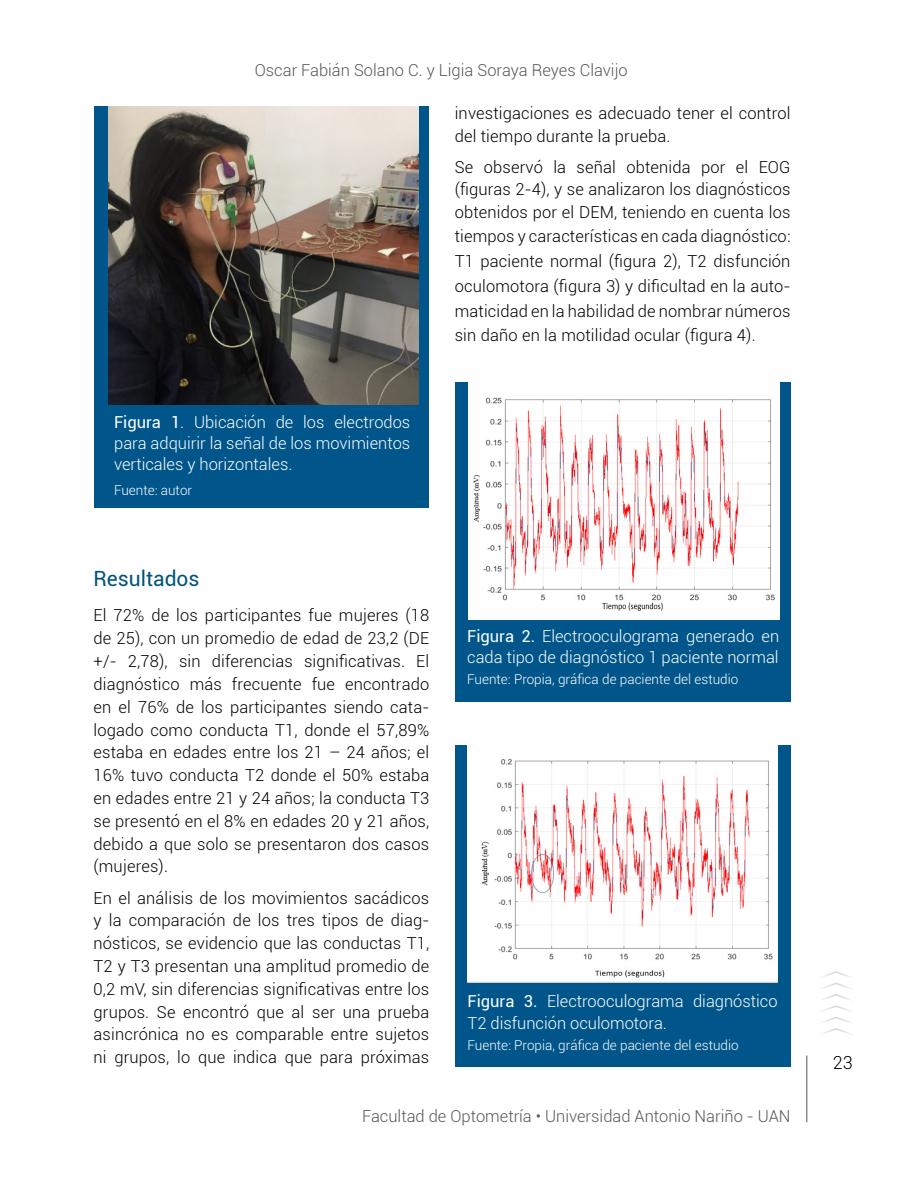
<style>
.page{position:relative;width:918px;height:1188px;background:#fff}
.page>*{position:absolute;margin:0;border:0;box-sizing:border-box;transform-origin:0 0}
.t1{font:21px "Roboto";color:#00537a}
.t2{font:300 18px "Roboto";color:#000}
.t3{font:300 16.5px/22.8px "Roboto";letter-spacing:.01em;color:#000;text-align:justify}
.t4{font:300 16.5px/21px "Roboto";color:#fff}
.t5{font:300 16.5px "Roboto";color:#575756}
.t6{font:300 13.5px "Roboto";color:#fff}
.s1{font-weight:400}
</style>
<div class="page">
<svg style="left:822px;top:971px;width:29px;height:63px"></svg>
<hr style="left:806px;top:1055px;width:1px;height:67px;background:#575756">
<div style="left:94px;top:106px;width:334px;height:401px;background:#00568a"></div>
<img style="left:108px;top:106px;width:310px;height:298px">
<div style="left:455px;top:382px;width:335px;height:320px;background:#00568a"></div>
<img style="left:468px;top:382px;width:311px;height:237px">
<div style="left:455px;top:745px;width:335px;height:322px;background:#00568a"></div>
<img style="left:468px;top:745px;width:310px;height:237px">
<p class="t5" style="left:255px;top:59px;width:374px">Oscar Fabián Solano C. y Ligia Soraya Reyes Clavijo</p>
<p class="t4" style="left:114px;top:411px;width:298px;text-align:justify"><span class="s1">Figura 1</span>. Ubicación de los electrodos para adquirir la señal de los movimientos verticales y horizontales.</p>
<p class="t6" style="left:114px;top:481px;width:79px">Fuente: autor</p>
<p class="t3" style="left:455px;top:101px;width:337px">investigaciones es adecuado tener el control del tiempo durante la prueba.</p>
<p class="t3" style="left:455px;top:155px;width:337px">Se observó la señal obtenida por el EOG (figuras 2-4), y se analizaron los diagnósticos obtenidos por el DEM, teniendo en cuenta los</p>
<p class="t3" style="left:455px;top:224px;width:337px;line-height:24.8px">tiempos y características en cada diagnóstico:<br>T1 paciente normal (figura 2), T2 disfunción oculomotora (figura 3) y dificultad en la auto&shy;maticidad en la habilidad de nombrar números sin daño en la motilidad ocular (figura 4).</p>
<p class="t1" style="left:94px;top:564px;width:108px">Resultados</p>
<p class="t3" style="left:94px;top:604px;width:337px">El 72% de los participantes fue mujeres (18 de 25), con un promedio de edad de 23,2 (DE +/- 2,78), sin diferencias significativas. El diagnóstico más frecuente fue encontrado en el 76% de los participantes siendo cata&shy;logado como conducta T1, donde el 57,89% estaba en edades entre los 21 – 24 años; el 16% tuvo conducta T2 donde el 50% estaba en edades entre 21 y 24 años; la conducta T3 se presentó en el 8% en edades 20 y 21 años, debido a que solo se presentaron dos casos (mujeres).</p>
<p class="t3" style="left:94px;top:886px;width:337px">En el análisis de los movimientos sacádicos y la comparación de los tres tipos de diag&shy;nósticos, se evidencio que las conductas T1, T2 y T3 presentan una amplitud promedio de 0,2 mV, sin diferencias significativas entre los grupos. Se encontró que al ser una prueba asincrónica no es comparable entre sujetos ni grupos, lo que indica que para próximas</p>
<p class="t4" style="left:467px;top:625px;width:313px"><span class="s1">Figura 2.</span> Electrooculograma generado en cada tipo de diagnóstico 1 paciente normal</p>
<p class="t6" style="left:467px;top:670px;width:273px">Fuente: Propia, gráfica de paciente del estudio</p>
<p class="t4" style="left:468px;top:989px;width:312px;line-height:22.5px"><span class="s1">Figura 3.</span> Electrooculograma diagnóstico<br>T2 disfunción oculomotora.</p>
<p class="t6" style="left:468px;top:1035px;width:273px">Fuente: Propia, gráfica de paciente del estudio</p>
<p class="t5" style="left:362px;top:1105px;width:430px">Facultad de Optometría • Universidad Antonio Nariño - UAN</p>
<p class="t2" style="left:833px;top:1050px;width:21px">23</p>
</div>
